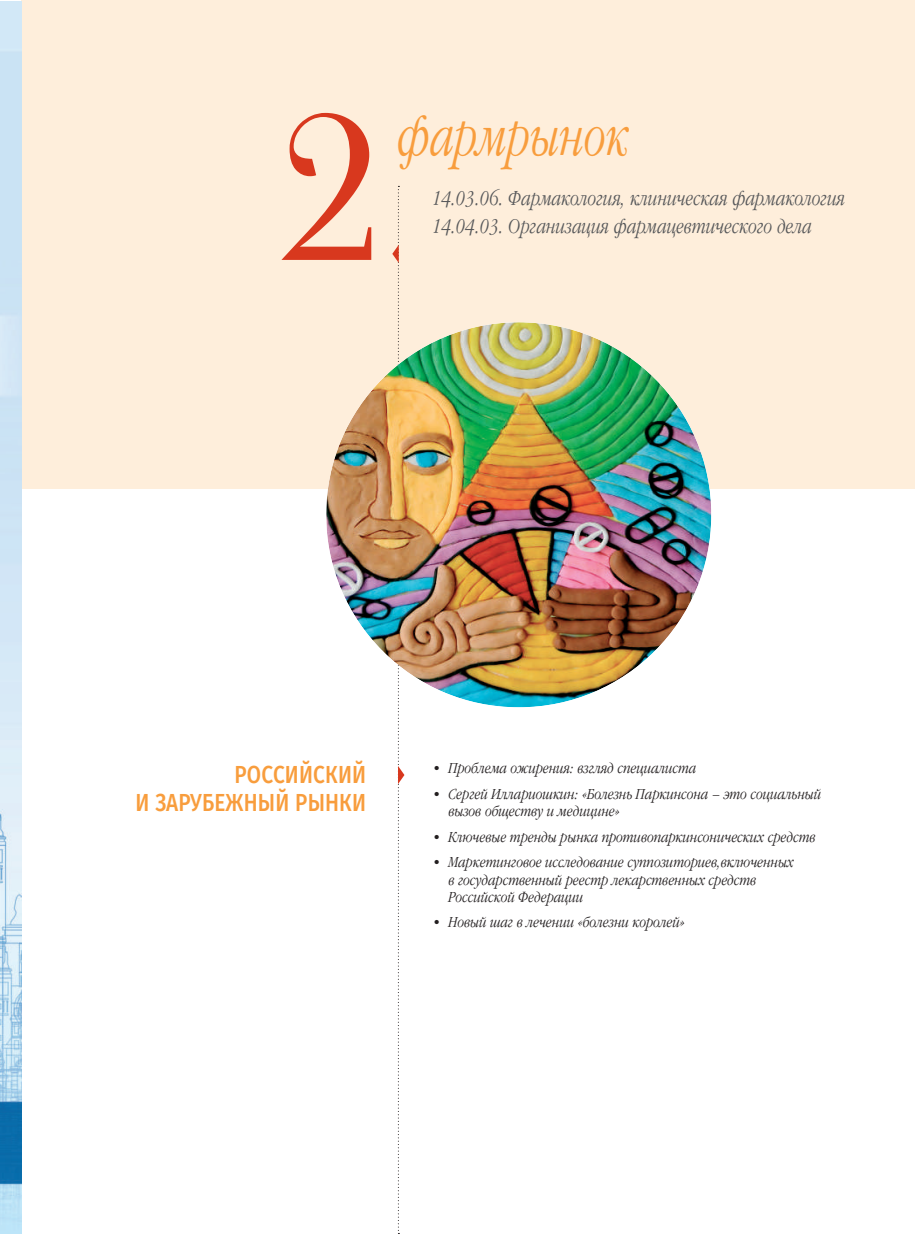
<style>
.page{position:relative;width:915px;height:1234px;background:#fff}
.page>*{position:absolute;margin:0;border:0;box-sizing:border-box;transform-origin:0 0}
.t1{font:204px "Oranienbaum";color:#d8381e}
.t2{font:italic 54px "Garamond Narrow Light ITC";letter-spacing:.005em;color:#f89d3d;scale:.86 1}
.t3{font:500 24.6px/27.9px "Fira Sans";letter-spacing:.01em;color:#f89d3d;text-align:right;scale:.84 1}
.t4{font:italic 19.5px/28.2px "Garamond Narrow Light ITC";color:#57585a;scale:.95 1}
.t5{font:italic 14.25px/17.1px "Garamond Narrow Light ITC";color:#231f20}
</style>
<div class="page">
<div style="left:21px;top:0;width:893px;height:488px;background:#feeedb"></div>
<img style="left:326px;top:322px;width:385px;height:385px;border-radius:50%">
<svg style="left:392px;top:186px;width:12px;height:1045px"></svg>
<img style="left:0;top:2px;width:21px;height:1231px">
<h1 class="t1" style="left:282px;top:80px;width:98px">2</h1>
<h2 class="t2" style="left:397px;top:116px;width:270px">фармрынок</h2>
<h3 class="t4" style="left:432px;top:187px;width:436px">14.03.06. Фармакология, клиническая фармакология<br>14.04.03. Организация фармацевтического дела</h3>
<h3 class="t3" style="left:135px;top:759px;width:276px">РОССИЙСКИЙ<br>И ЗАРУБЕЖНЫЙ РЫНКИ</h3>
<p class="t5" style="left:432px;top:762px;width:265px">• Проблема ожирения: взгляд специалиста</p>
<p class="t5" style="left:448px;top:787px;width:374px;text-indent:-16px">• Сергей Иллариошкин: «Болезнь Паркинсона – это социальный вызов обществу и медицине»</p>
<p class="t5" style="left:432px;top:830px;width:385px">• Ключевые тренды рынка противопаркинсонических средств</p>
<p class="t5" style="left:448px;top:856px;width:347px;text-indent:-16px">• Маркетинговое исследование суппозиториев,включенных в государственный реестр лекарственных средств<br>Российской Федерации</p>
<p class="t5" style="left:432px;top:915px;width:254px">• Новый шаг в лечении «болезни королей»</p>
</div>
